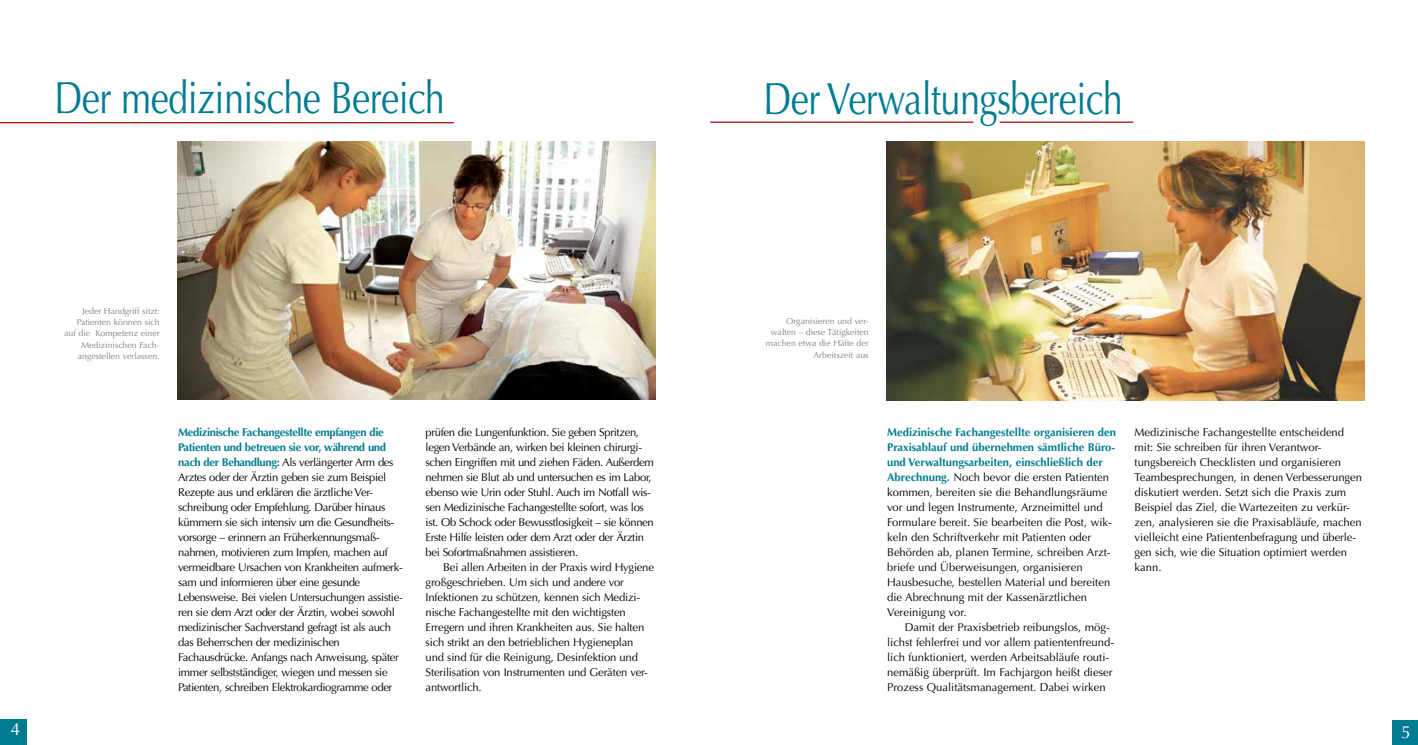
<style>
.page{position:relative;width:1418px;height:745px;background:#fff}
.page>*{position:absolute;margin:0;border:0;box-sizing:border-box;transform-origin:0 0}
.t1{font:45px "Optima";letter-spacing:-.015em;color:#007c91;scale:.8 1}
.t2{font:17.5px "Optima";color:#fff}
.t3{font:11.25px/15px "Optima";letter-spacing:-.015em;color:#000}
.t4{font:8.75px/11.2px "Optima";color:#808285;text-align:right}
.s1{font-weight:700;color:#007c91}
</style>
<div class="page">
<div style="left:1391px;top:720px;width:26px;height:24px;background:#007c91"></div>
<div style="left:0;top:718px;width:27px;height:26px;background:#007c91"></div>
<img style="left:886px;top:142px;width:478px;height:258px">
<img style="left:177px;top:142px;width:479px;height:257px">
<hr style="left:0;top:122px;width:454px;height:1px;background:#9e0b0f">
<hr style="left:710px;top:121px;width:263px;height:2px;background:#9e0b0f">
<hr style="left:999px;top:121px;width:134px;height:2px;background:#9e0b0f">
<h1 class="t1" style="left:54px;top:72px;width:489px">Der medizinische Bereich</h1>
<h1 class="t1" style="left:763px;top:73px;width:450px">Der Verwaltungsbereich</h1>
<h2 class="t2" style="left:11px;top:718px;width:11px">4</h2>
<p class="t4" style="left:64px;top:305px;width:97px">Jeder Handgriff sitzt:<br>Patienten können sich auf die Kompetenz einer<br>Medizinischen Fach&shy;angestellen verlassen.</p>
<p class="t4" style="left:766px;top:315px;width:104px">Organisieren und ver&shy;walten – diese Tätigkeiten machen etwa die Häfte der<br>Arbeitszeit aus</p>
<p class="t3" style="left:178px;top:424px;width:226px"><span class="s1">Medizinische Fachangestellte empfangen die Patienten und betreuen sie vor, während und nach der Behandlung:</span> Als verlängerter Arm des Arztes oder der Ärztin geben sie zum Beispiel Rezepte aus und erklären die ärztliche Ver&shy;schreibung oder Empfehlung. Darüber hinaus kümmern sie sich intensiv um die Gesundheits-- vorsorge – erinnern an Früherkennungsmaß&shy;nahmen, motivieren zum Impfen, machen auf vermeidbare Ursachen von Krankheiten aufmerk&shy;sam und informieren über eine gesunde Lebensweise. Bei vielen Untersuchungen assistie&shy;ren sie dem Arzt oder der Ärztin, wobei sowohl medizinischer Sachverstand gefragt ist als auch das Beherrschen der medizinischen Fachausdrücke. Anfangs nach Anweisung, später immer selbstständiger, wiegen und messen sie Patienten, schreiben Elektrokardiogramme oder</p>
<p class="t3" style="left:425px;top:424px;width:230px">prüfen die Lungenfunktion. Sie geben Spritzen, legen Verbände an, wirken bei kleinen chirurgi&shy;schen Eingriffen mit und ziehen Fäden. Außerdem nehmen sie Blut ab und untersuchen es im Labor, ebenso wie Urin oder Stuhl. Auch im Notfall wis&shy;sen Medizinische Fachangestellte sofort, was los ist. Ob Schock oder Bewusstlosigkeit – sie können Erste Hilfe leisten oder dem Arzt oder der Ärztin bei Sofortmaßnahmen assistieren.</p>
<p class="t3" style="left:425px;top:559px;width:230px;text-indent:18px">Bei allen Arbeiten in der Praxis wird Hygiene großgeschrieben. Um sich und andere vor Infektionen zu schützen, kennen sich Medizi&shy;nische Fachangestellte mit den wichtigsten Erregern und ihren Krankheiten aus. Sie halten sich strikt an den betrieblichen Hygieneplan und sind für die Reinigung, Desinfektion und Sterilisation von Instrumenten und Geräten ver&shy;antwortlich.</p>
<p class="t3" style="left:887px;top:424px;width:230px"><span class="s1">Medizinische Fachangestellte organisieren den Praxisablauf und übernehmen sämtliche Büro&shy;und Verwaltungsarbeiten, einschließlich der Abrechnung.</span> Noch bevor die ersten Patienten kommen, bereiten sie die Behandlungsräume vor und legen Instrumente, Arzneimittel und Formulare bereit. Sie bearbeiten die Post, wic&shy;keln den Schriftverkehr mit Patienten oder Behörden ab, planen Termine, schreiben Arzt&shy;briefe und Überweisungen, organisieren Hausbesuche, bestellen Material und bereiten die Abrechnung mit der Kassenärztlichen Vereinigung vor.</p>
<p class="t3" style="left:887px;top:619px;width:228px;text-indent:18px">Damit der Praxisbetrieb reibungslos, mög&shy;lichst fehlerfrei und vor allem patientenfreund&shy;lich funktioniert, werden Arbeitsabläufe routi&shy;nemäßig überprüft. Im Fachjargon heißt dieser Prozess Qualitätsmanagement. Dabei wirken</p>
<p class="t3" style="left:1134px;top:424px;width:229px">Medizinische Fachangestellte entscheidend mit: Sie schreiben für ihren Verantwor&shy;tungsbereich Checklisten und organisieren Teambesprechungen, in denen Verbesserungen diskutiert werden. Setzt sich die Praxis zum Beispiel das Ziel, die Wartezeiten zu verkür&shy;zen, analysieren sie die Praxisabläufe, machen vielleicht eine Patientenbefragung und überle&shy;gen sich, wie die Situation optimiert werden kann.</p>
<h2 class="t2" style="left:1398px;top:721px;width:13px">15</h2>
</div>
